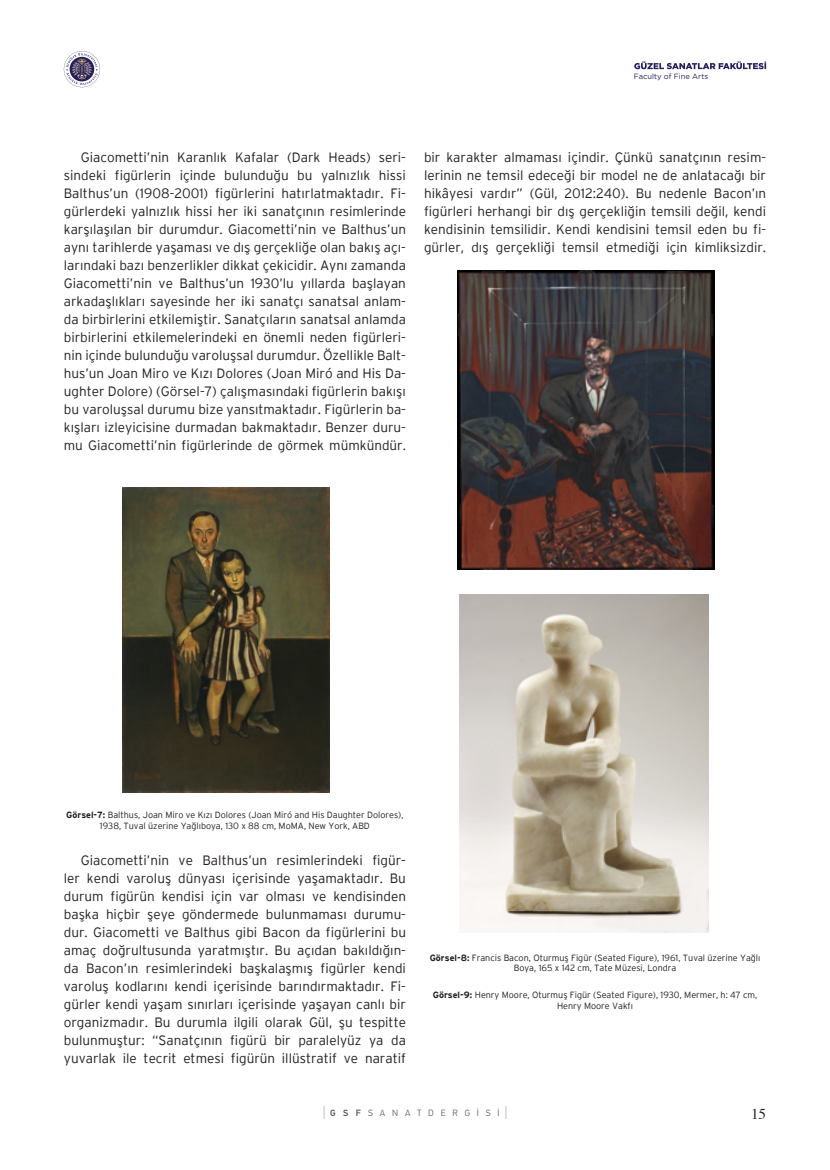
<style>
.page{position:relative;width:830px;height:1170px;background:#fff}
.page>*{position:absolute;margin:0;border:0;box-sizing:border-box;transform-origin:0 0}
.t1{font:15px "Times";color:#231f20}
.GÖVDE{font:300 13.5px/18px "Interstate Plain";color:#231f20;text-align:justify}
.t2{font:300 9.15px "PF Din Text Universal";letter-spacing:.755em;color:#57585a}
.RESİM_ALTI{font:300 9px/10.5px "Interstate Plain";color:#231f20;text-align:center}
.t3{font:7.65px "Gotham";color:#24205e}
.s1{font-weight:700}
.s2{font-weight:500}
</style>
<div class="page">
<svg style="left:323px;top:1106px;width:1px;height:12px"></svg>
<svg style="left:505px;top:1106px;width:1px;height:12px"></svg>
<svg style="left:63px;top:51px;width:37px;height:36px"></svg>
<svg style="left:634px;top:61px;width:131px;height:8px"></svg>
<img style="left:122px;top:487px;width:207px;height:305px">
<img style="left:457px;top:270px;width:257px;height:299px">
<img style="left:459px;top:594px;width:248px;height:338px">
<p class="t3" style="left:633px;top:71px;width:76px">Faculty of Fine Arts</p>
<p class="GÖVDE" style="left:64px;top:148px;width:343px;text-indent:17px">Giacometti’nin Karanlık Kafalar (Dark Heads) seri&shy;sindeki figürlerin içinde bulunduğu bu yalnızlık hissi Balthus’un (1908-2001) figürlerini hatırlatmaktadır. Fi&shy;gürlerdeki yalnızlık hissi her iki sanatçının resimlerinde karşılaşılan bir durumdur. Giacometti’nin ve Balthus’un aynı tarihlerde yaşaması ve dış gerçekliğe olan bakış açı&shy;larındaki bazı benzerlikler dikkat çekicidir. Aynı zamanda Giacometti’nin ve Balthus’un 1930’lu yıllarda başlayan arkadaşlıkları sayesinde her iki sanatçı sanatsal anlam&shy;da birbirlerini etkilemiştir. Sanatçıların sanatsal anlamda birbirlerini etkilemelerindeki en önemli neden figürleri&shy;nin içinde bulunduğu varoluşsal durumdur. Özellikle Balt&shy;hus’un Joan Miro ve Kızı Dolores (Joan Miró and His Da&shy;ughter Dolore) (Görsel-7) çalışmasındaki figürlerin bakışı bu varoluşsal durumu bize yansıtmaktadır. Figürlerin ba&shy;kışları izleyicisine durmadan bakmaktadır. Benzer duru&shy;mu Giacometti’nin figürlerinde de görmek mümkündür.</p>
<p class="GÖVDE" style="left:424px;top:148px;width:343px">bir karakter almaması içindir. Çünkü sanatçının resim&shy;lerinin ne temsil edeceği bir model ne de anlatacağı bir hikâyesi vardır” (Gül, 2012:240). Bu nedenle Bacon’ın figürleri herhangi bir dış gerçekliğin temsili değil, kendi kendisinin temsilidir. Kendi kendisini temsil eden bu fi&shy;gürler, dış gerçekliği temsil etmediği için kimliksizdir.</p>
<p class="RESİM_ALTI" style="left:66px;top:809px;width:339px"><span class="s1">Görsel-7:</span> Balthus, Joan Miro ve Kızı Dolores (Joan Miró and His Daughter Dolores),<br>1938, Tuval üzerine Yağlıboya, 130 x 88 cm, MoMA, New York, ABD</p>
<p class="GÖVDE" style="left:64px;top:850px;width:343px;text-indent:17px">Giacometti’nin ve Balthus’un resimlerindeki figür&shy;ler kendi varoluş dünyası içerisinde yaşamaktadır. Bu durum figürün kendisi için var olması ve kendisinden başka hiçbir şeye göndermede bulunmaması durumu&shy;dur. Giacometti ve Balthus gibi Bacon da figürlerini bu amaç doğrultusunda yaratmıştır. Bu açıdan bakıldığın&shy;da Bacon’ın resimlerindeki başkalaşmış figürler kendi varoluş kodlarını kendi içerisinde barındırmaktadır. Fi&shy;gürler kendi yaşam sınırları içerisinde yaşayan canlı bir organizmadır. Bu durumla ilgili olarak Gül, şu tespitte bulunmuştur: “Sanatçının figürü bir paralelyüz ya da yuvarlak ile tecrit etmesi figürün illüstratif ve naratif</p>
<p class="RESİM_ALTI" style="left:429px;top:952px;width:332px"><span class="s1">Görsel-8:</span> Francis Bacon, Oturmuş Figür (Seated Figure), 1961, Tuval üzerine Yağlı<br>Boya, 165 x 142 cm, Tate Müzesi, Londra</p>
<p class="RESİM_ALTI" style="left:432px;top:989px;width:326px"><span class="s1">Görsel-9:</span> Henry Moore, Oturmuş Figür (Seated Figure), 1930, Mermer, h: 47 cm,<br>Henry Moore Vakfı</p>
<p class="t2" style="left:330px;top:1107px;width:171px"><span class="s2">GSF</span>SANATDERGİSİ</p>
<p class="t1" style="left:750px;top:1099px;width:16px">15</p>
</div>
